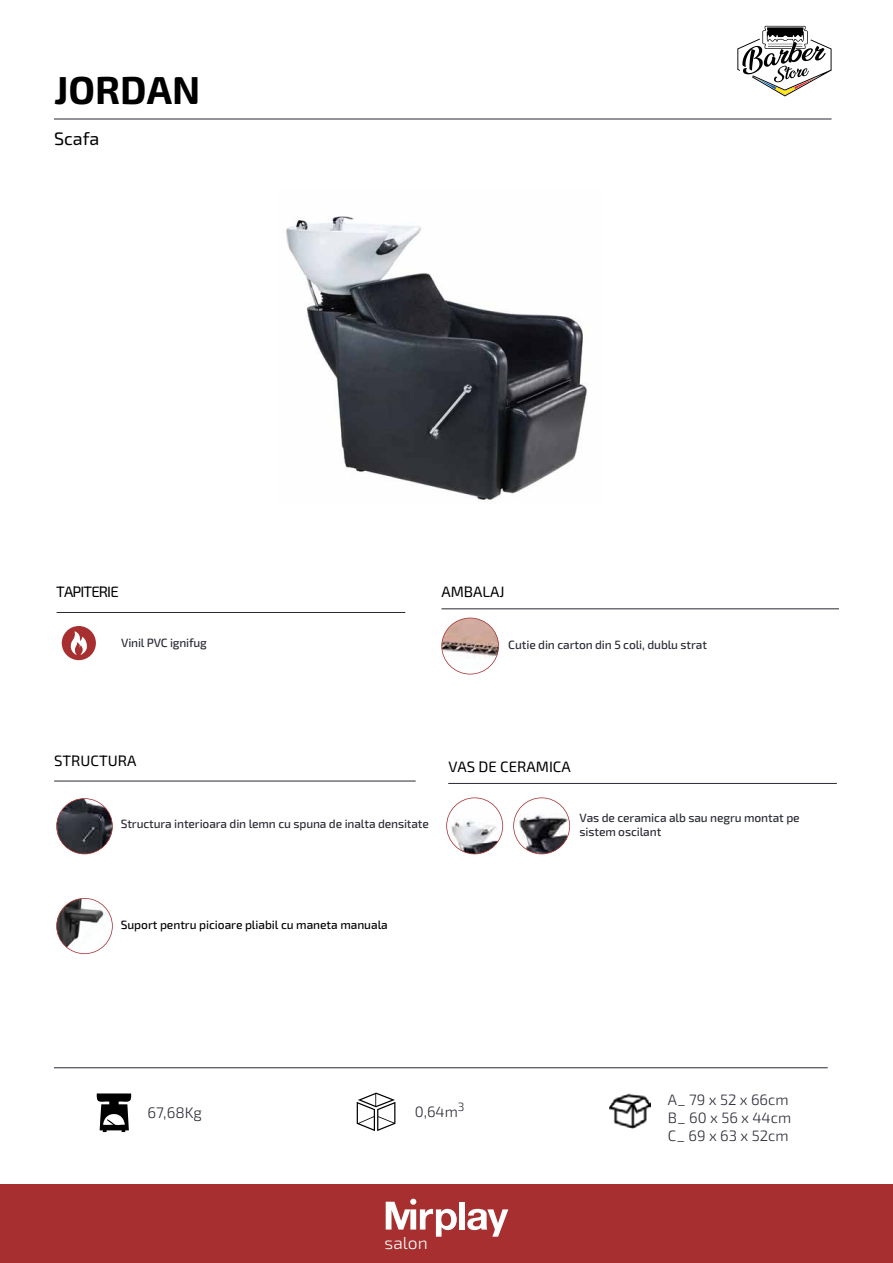
<style>
.page{position:relative;width:893px;height:1263px;background:#fff}
.page>*{position:absolute;margin:0;border:0;box-sizing:border-box;transform-origin:0 0}
.t1{font:700 39px "Exo 2";color:#000}
.t2{font:18px "Exo 2";color:#000}
.t3{font:300 17.1px "Exo 2";color:#fff}
.t4{font:300 15.3px "Exo 2";color:#292a34}
.t5{font:300 15px/18px "Exo 2";color:#292a34}
.t6{font:15px "Exo 2";color:#000}
.t7{font:15px "Exo 2";letter-spacing:-.06em;color:#000}
.t8{font:500 12px/14.4px "Exo 2";letter-spacing:-.01em;color:#292a34}
.t9{font:500 12px "Exo 2";letter-spacing:-.005em;color:#000}
</style>
<div class="page">
<hr style="left:54px;top:1067px;width:774px;height:1px;background:#292a34">
<svg style="left:96px;top:1093px;width:35px;height:39px"></svg>
<img style="left:609px;top:1093px;width:42px;height:35px">
<hr style="left:448px;top:783px;width:389px;height:1px;background:#292a34">
<svg style="left:357px;top:1092px;width:38px;height:39px"></svg>
<hr style="left:54px;top:781px;width:362px;height:1px;background:#292a34">
<img style="left:286px;top:216px;width:302px;height:284px">
<hr style="left:57px;top:612px;width:348px;height:1px;background:#292a34">
<div style="left:62px;top:626px;width:34px;height:34px;background:#a72f30;border-radius:50%"></div>
<svg style="left:71px;top:631px;width:16px;height:24px"></svg>
<hr style="left:441px;top:609px;width:398px;height:1px;background:#292a34">
<svg style="left:446px;top:797px;width:57px;height:57px"></svg>
<svg style="left:513px;top:797px;width:57px;height:57px"></svg>
<svg style="left:56px;top:798px;width:57px;height:56px"></svg>
<svg style="left:441px;top:618px;width:58px;height:56px"></svg>
<svg style="left:56px;top:898px;width:57px;height:56px"></svg>
<hr style="left:54px;top:119px;width:777px;height:1px;background:#292a34">
<svg style="left:737px;top:26px;width:94px;height:70px"></svg>
<div style="left:0;top:1184px;width:893px;height:79px;background:#a72f30"></div>
<div style="left:459px;top:1202px;width:6px;height:27px;background:#fff"></div>
<svg style="left:467px;top:1209px;width:41px;height:28px"></svg>
<svg style="left:386px;top:1199px;width:71px;height:38px"></svg>
<h1 class="t1" style="left:54px;top:67px;width:148px">JORDAN</h1>
<h2 class="t2" style="left:54px;top:128px;width:47px">Scafa</h2>
<p class="t7" style="left:56px;top:581px;width:64px">TAPITERIE</p>
<p class="t6" style="left:441px;top:581px;width:65px">AMBALAJ</p>
<p class="t8" style="left:121px;top:636px;width:87px">Vinil PVC ignifug</p>
<p class="t8" style="left:508px;top:638px;width:200px">Cutie din carton din 5 coli, dublu strat</p>
<p class="t6" style="left:54px;top:750px;width:84px">STRUCTURA</p>
<p class="t8" style="left:121px;top:817px;width:310px">Structura interioara din lemn cu spuna de inalta densitate</p>
<p class="t6" style="left:448px;top:757px;width:124px">VAS DE CERAMICA</p>
<p class="t8" style="left:579px;top:811px;width:222px">Vas de ceramica alb sau negru montat pe sistem oscilant</p>
<p class="t9" style="left:121px;top:917px;width:269px">Suport pentru picioare pliabil cu maneta manuala</p>
<p class="t4" style="left:148px;top:1104px;width:56px">67,68Kg</p>
<p class="t5" style="left:415px;top:1103px;width:51px">0,64m<sup>3</sup></p>
<h3 class="t3" style="left:385px;top:1233px;width:45px">salon</h3>
<p class="t5" style="left:668px;top:1091px;width:125px">A_ 79 x 52 x 66cm<br>B_ 60 x 56 x 44cm<br>C_ 69 x 63 x 52cm</p>
</div>
